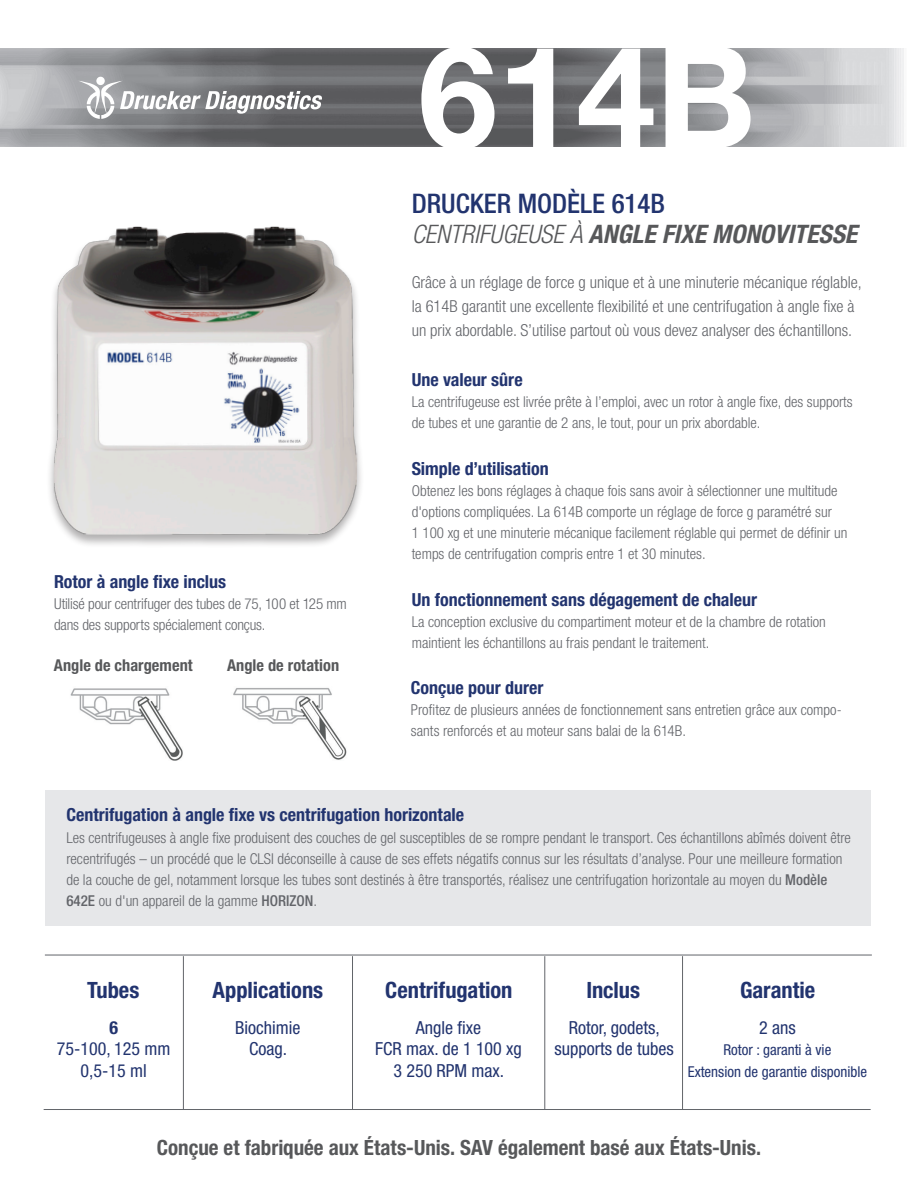
<style>
.page{position:relative;width:918px;height:1188px;background:#fff}
.page>*{position:absolute;margin:0;border:0;box-sizing:border-box;transform-origin:0 0}
.t1{font:700 142.2px "Helvetica Neue LT Std";color:#fff}
.t2{font:500 condensed 27px "Helvetica Neue LT Std";color:#22346f}
.t3{font:italic 700 condensed 25.5px "Helvetica Neue LT Std";color:#57585a}
.call_out{font:700 condensed 22.5px "Helvetica Neue LT Std";color:#22346f}
.call_out-2{font:700 condensed 21px "Helvetica Neue LT Std";color:#57585a}
.subhead_-_green{font:700 condensed 18px "Helvetica Neue LT Std";color:#22346f}
.t4{font:condensed 18px "Helvetica Neue LT Std";color:#22346f}
.t5{font:300 condensed 16.5px/24px "Helvetica Neue LT Std";color:#63656a}
.call_out-3{font:700 condensed 16.35px "Helvetica Neue LT Std";letter-spacing:.005em;color:#57585a}
.subhead_-_green-2{font:300 condensed 15px/21px "Helvetica Neue LT Std";color:#63656a}
.body_text{font:300 condensed 15px/21px "Helvetica Neue LT Std";letter-spacing:-.01em;color:#63656a}
.t6{font:condensed 15px "Helvetica Neue LT Std";color:#22346f}
.s1{font-weight:300}
.s2{font-weight:500}
</style>
<div class="page">
<div style="left:46px;top:790px;width:825px;height:136px;background:#e6e7e9"></div>
<img style="left:0;top:49px;width:904px;height:98px">
<div style="left:47px;top:225px;width:318px;height:323px;background:#231f20;opacity:.35"></div>
<img style="left:53px;top:227px;width:306px;height:308px">
<div style="left:96px;top:77px;width:9px;height:8px;background:#fff;border-radius:50%"></div>
<svg style="left:78px;top:81px;width:244px;height:38px"></svg>
<hr style="left:183px;top:956px;width:1px;height:154px;background:#62656a">
<hr style="left:352px;top:956px;width:1px;height:154px;background:#62656a">
<hr style="left:44px;top:1109px;width:827px;height:1px;background:#62656a">
<hr style="left:45px;top:955px;width:827px;height:1px;background:#62656a">
<hr style="left:544px;top:956px;width:1px;height:154px;background:#62656a">
<hr style="left:682px;top:956px;width:1px;height:154px;background:#62656a">
<img style="left:70px;top:688px;width:277px;height:72px">
<p class="t1" style="left:418px;top:10px;width:339px">614B</p>
<p class="t2" style="left:412px;top:187px;width:255px">DRUCKER MODÈLE 614B</p>
<p class="t3" style="left:412px;top:219px;width:447px"><span class="s1">CENTRIFUGEUSE À</span> ANGLE FIXE MONOVITESSE</p>
<p class="t5" style="left:412px;top:270px;width:451px">Grâce à un réglage de force g unique et à une minuterie mécanique réglable, la 614B garantit une excellente flexibilité et une centrifugation à angle fixe à un prix abordable. S’utilise partout où vous devez analyser des échantillons.</p>
<p class="subhead_-_green" style="left:54px;top:571px;width:174px">Rotor à angle fixe inclus</p>
<p class="body_text" style="left:54px;top:593px;width:294px">Utilisé pour centrifuger des tubes de 75, 100 et 125 mm dans des supports spécialement conçus.</p>
<p class="call_out-3" style="left:54px;top:655px;width:141px">Angle de chargement</p>
<p class="call_out-3" style="left:227px;top:655px;width:114px">Angle de rotation</p>
<p class="subhead_-_green" style="left:412px;top:369px;width:112px">Une valeur sûre</p>
<p class="subhead_-_green-2" style="left:412px;top:391px;width:443px">La centrifugeuse est livrée prête à l’emploi, avec un rotor à angle fixe, des supports de tubes et une garantie de 2 ans, le tout, pour un prix abordable.</p>
<p class="subhead_-_green" style="left:412px;top:458px;width:139px">Simple d’utilisation</p>
<p class="subhead_-_green-2" style="left:412px;top:480px;width:437px">Obtenez les bons réglages à chaque fois sans avoir à sélectionner une multitude d'options compliquées. La 614B comporte un réglage de force g paramétré sur<br>1 100 xg et une minuterie mécanique facilement réglable qui permet de définir un temps de centrifugation compris entre 1 et 30 minutes.</p>
<p class="subhead_-_green" style="left:412px;top:589px;width:347px">Un fonctionnement sans dégagement de chaleur</p>
<p class="subhead_-_green-2" style="left:412px;top:611px;width:416px">La conception exclusive du compartiment moteur et de la chambre de rotation maintient les échantillons au frais pendant le traitement.</p>
<p class="subhead_-_green" style="left:411px;top:677px;width:134px">Conçue pour durer</p>
<p class="subhead_-_green-2" style="left:411px;top:699px;width:432px">Profitez de plusieurs années de fonctionnement sans entretien grâce aux compo&shy;sants renforcés et au moteur sans balai de la 614B.</p>
<p class="subhead_-_green" style="left:66px;top:804px;width:399px">Centrifugation à angle fixe vs centrifugation horizontale</p>
<p class="subhead_-_green-2" style="left:66px;top:827px;width:786px">Les centrifugeuses à angle fixe produisent des couches de gel susceptibles de se rompre pendant le transport. Ces échantillons abîmés doivent être recentrifugés – un procédé que le CLSI déconseille à cause de ses effets négatifs connus sur les résultats d’analyse. Pour une meilleure formation de la couche de gel, notamment lorsque les tubes sont destinés à être transportés, réalisez une centrifugation horizontale au moyen du <span class="s2">Modèle 642E</span> ou d'un appareil de la gamme <span class="s2">HORIZON</span>.</p>
<p class="call_out" style="left:87px;top:977px;width:54px">Tubes</p>
<p class="call_out" style="left:213px;top:977px;width:112px">Applications</p>
<p class="call_out" style="left:385px;top:977px;width:129px">Centrifugation</p>
<p class="call_out" style="left:586px;top:977px;width:55px">Inclus</p>
<p class="call_out" style="left:740px;top:977px;width:77px">Garantie</p>
<p class="t4" style="left:235px;top:1017px;width:67px">Biochimie</p>
<p class="t4" style="left:249px;top:1039px;width:40px">Coag.</p>
<p class="t4" style="left:416px;top:1017px;width:67px">Angle fixe</p>
<p class="t4" style="left:375px;top:1039px;width:148px">FCR max. de 1 100 xg</p>
<p class="t4" style="left:393px;top:1060px;width:112px">3 250 RPM max.</p>
<p class="t4" style="left:569px;top:1017px;width:92px">Rotor, godets,</p>
<p class="t4" style="left:554px;top:1039px;width:121px">supports de tubes</p>
<p class="subhead_-_green" style="left:109px;top:1017px;width:10px">6</p>
<p class="t4" style="left:57px;top:1039px;width:115px">75-100, 125 mm</p>
<p class="t4" style="left:81px;top:1060px;width:68px">0,5-15 ml</p>
<p class="t4" style="left:759px;top:1017px;width:38px">2 ans</p>
<p class="t6" style="left:723px;top:1042px;width:109px">Rotor : garanti à vie</p>
<p class="t6" style="left:688px;top:1063px;width:181px">Extension de garantie disponible</p>
<p class="call_out-2" style="left:157px;top:1134px;width:606px">Conçue et fabriquée aux États-Unis. SAV également basé aux États-Unis.</p>
</div>
